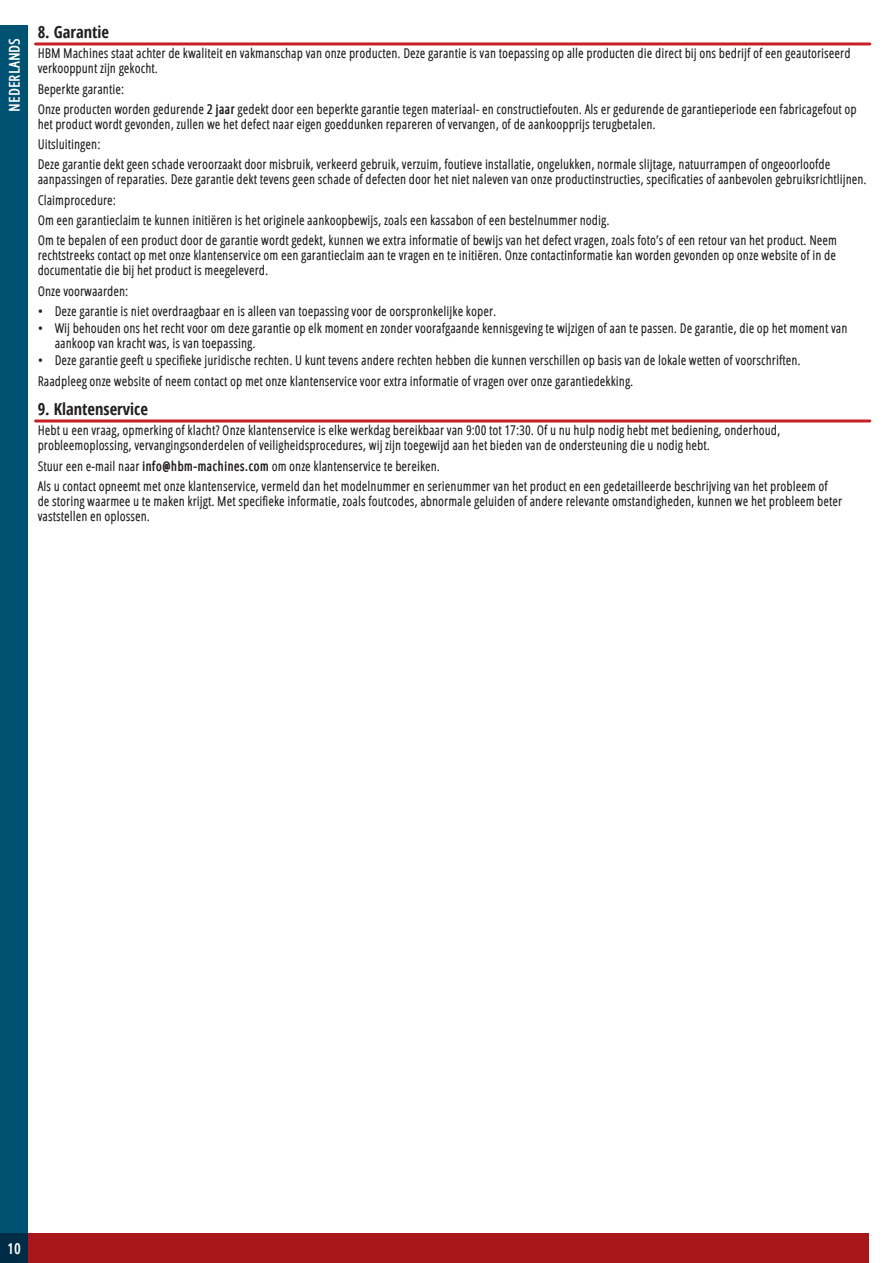
<style>
.page{position:relative;width:893px;height:1263px;background:#fff}
.page>*{position:absolute;margin:0;border:0;box-sizing:border-box;transform-origin:0 0}
.t1{font:700 condensed 16.5px "Open Sans";color:#231f20}
.t2{font:600 15px "Open Sans Condensed";color:#fff}
.t3{font:13.5px/20.2px "Open Sans Condensed Regular Cond HBM";color:#231f20}
.s1{font-family:"Open Sans Condensed";font-weight:600}
</style>
<div class="page">
<div style="left:0;top:1233px;width:869px;height:30px;background:#a9161b"></div>
<div style="left:0;top:25px;width:28px;height:1238px;background:#005273"></div>
<div style="left:0;top:1233px;width:28px;height:30px;background:#002d45"></div>
<hr style="left:36px;top:42px;width:834px;height:3px;background:#c82025">
<hr style="left:36px;top:419px;width:834px;height:3px;background:#c82025">
<p class="t2" style="left:5px;top:112px;width:75px;rotate:-90deg">Nederlan ds</p>
<p class="t1" style="left:38px;top:20px;width:73px">8. Garantie</p>
<p class="t3" style="left:38px;top:45px;width:814px;line-height:15px">HBM Machines staat achter de kwaliteit en vakmanschap van onze producten. Deze garantie is van toepassing op alle producten die direct bij ons bedrijf of een geautoriseerd verkooppunt zijn gekocht.</p>
<p class="t3" style="left:38px;top:78px;width:820px">Beperkte garantie:<br>Onze producten worden gedurende <span class="s1">2 jaar</span> gedekt door een beperkte garantie tegen materiaal- en constructiefouten. Als er gedurende de garantieperiode een fabricagefout op</p>
<p class="t3" style="left:38px;top:113px;width:794px">het product wordt gevonden, zullen we het defect naar eigen goeddunken repareren of vervangen, of de aankoopprijs terugbetalen.<br>Uitsluitingen:<br>Deze garantie dekt geen schade veroorzaakt door misbruik, verkeerd gebruik, verzuim, foutieve installatie, ongelukken, normale slijtage, natuurrampen of ongeoorloofde</p>
<p class="t3" style="left:38px;top:169px;width:831px">aanpassingen of reparaties. Deze garantie dekt tevens geen schade of defecten door het niet naleven van onze productinstructies, specificaties of aanbevolen gebruiksrichtlijnen.<br>Claimprocedure:<br>Om een garantieclaim te kunnen initiëren is het originele aankoopbewijs, zoals een kassabon of een bestelnummer nodig.<br>Om te bepalen of een product door de garantie wordt gedekt, kunnen we extra informatie of bewijs van het defect vragen, zoals foto’s of een retour van het product. Neem</p>
<p class="t3" style="left:38px;top:248px;width:800px;line-height:15px">rechtstreeks contact op met onze klantenservice om een garantieclaim aan te vragen en te initiëren. Onze contactinformatie kan worden gevonden op onze website of in de documentatie die bij het product is meegeleverd.</p>
<p class="t3" style="left:38px;top:280px;width:92px">Onze voorwaarden:</p>
<p class="t3" style="left:38px;top:301px;width:460px">• Deze garantie is niet overdraagbaar en is alleen van toepassing voor de oorspronkelijke koper.</p>
<p class="t3" style="left:55px;top:320px;width:794px;line-height:15px;text-indent:-17px">• Wij behouden ons het recht voor om deze garantie op elk moment en zonder voorafgaande kennisgeving te wijzigen of aan te passen. De garantie, die op het moment van aankoop van kracht was, is van toepassing.</p>
<p class="t3" style="left:38px;top:350px;width:765px">• Deze garantie geeft u specifieke juridische rechten. U kunt tevens andere rechten hebben die kunnen verschillen op basis van de lokale wetten of voorschriften.<br>Raadpleeg onze website of neem contact op met onze klantenservice voor extra informatie of vragen over onze garantiedekking.</p>
<p class="t1" style="left:38px;top:397px;width:112px">9. Klantenservice</p>
<p class="t3" style="left:38px;top:422px;width:744px;line-height:15px">Hebt u een vraag, opmerking of klacht? Onze klantenservice is elke werkdag bereikbaar van 9:00 tot 17:30. Of u nu hulp nodig hebt met bediening, onderhoud, probleemoplossing, vervangingsonderdelen of veiligheidsprocedures, wij zijn toegewijd aan het bieden van de ondersteuning die u nodig hebt.</p>
<p class="t3" style="left:38px;top:455px;width:792px">Stuur een e-mail naar <span class="s1">info@hbm-machines.com</span> om onze klantenservice te bereiken.<br>Als u contact opneemt met onze klantenservice, vermeld dan het modelnummer en serienummer van het product en een gedetailleerde beschrijving van het probleem of</p>
<p class="t3" style="left:38px;top:493px;width:806px;line-height:15px">de storing waarmee u te maken krijgt. Met specifieke informatie, zoals foutcodes, abnormale geluiden of andere relevante omstandigheden, kunnen we het probleem beter vaststellen en oplossen.</p>
<p class="t2" style="left:7px;top:1238px;width:15px">10</p>
</div>
